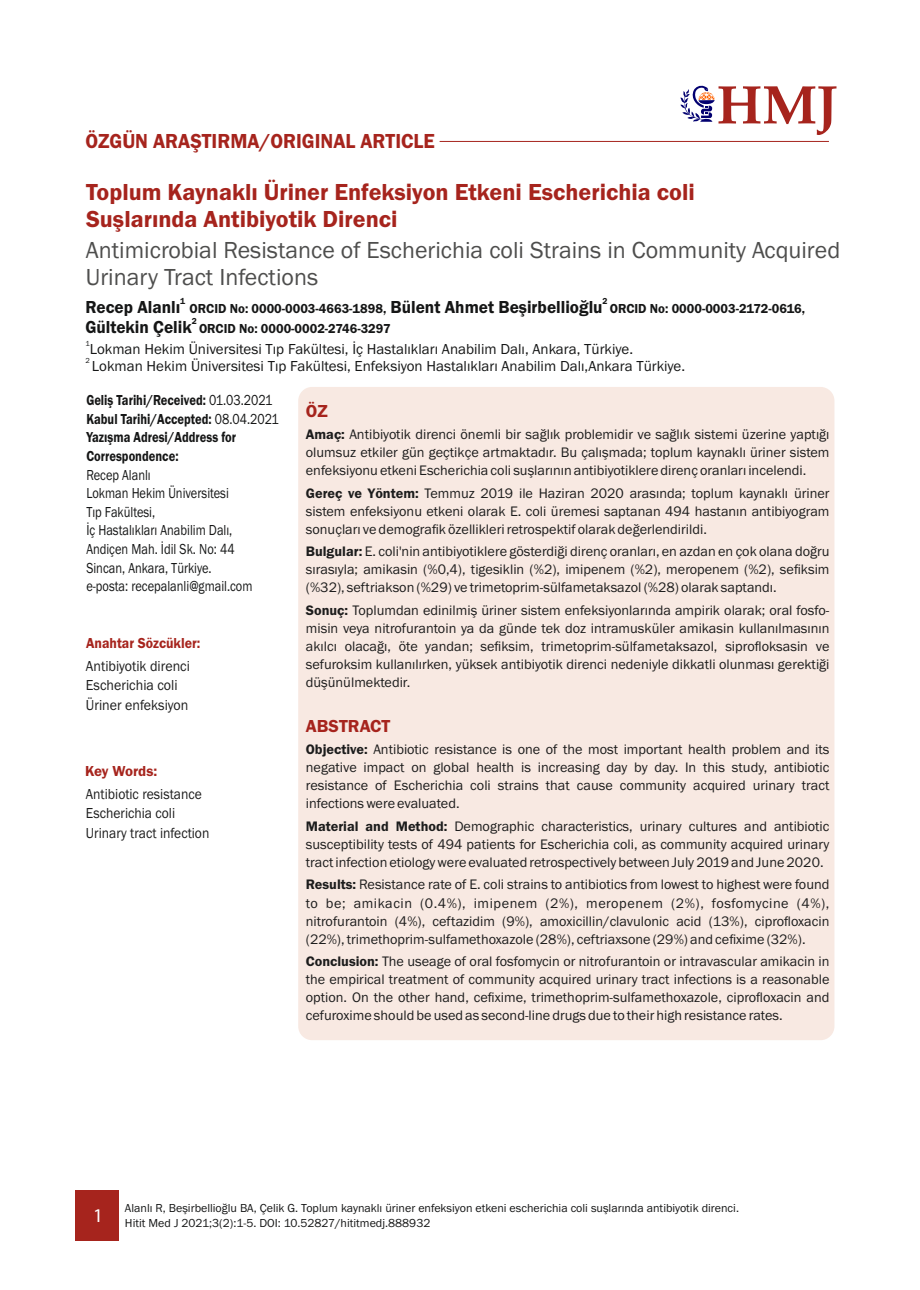
<style>
.page{position:relative;width:920px;height:1290px;background:#fff}
.page>*{position:absolute;margin:0;border:0;box-sizing:border-box;transform-origin:0 0}
.t1{font:24px/27.2px "Franklin Gothic";color:#4e4e4d}
.t2{font:600 24px/27.2px "Franklin Gothic";color:#a6241d}
.t3{font:600 21px "Franklin Gothic";color:#a6241d;scale:.95 1}
.t4{font:19.5px "Myriad Pro";color:#fff}
.t5{font:600 18px "Franklin Gothic";color:#a6241d}
.t6{font:15px "Franklin Gothic";color:#151616}
.t7{font:15px/18.6px "Franklin Gothic";color:#151616;scale:.83 1}
.t8{font:600 15px/18.6px "Franklin Gothic";color:#151616;scale:.83 1}
.t9{font:15px/19.5px "Franklin Gothic";color:#1c1c1c;scale:.91 1}
.t10{font:15px/19.5px "Franklin Gothic";color:#1c1c1c;scale:.93 1}
.t11{font:600 15px "Franklin Gothic";color:#a6241d;scale:.92 1}
.t12{font:600 15px "Franklin Gothic";color:#a6241d}
.t13{font:14.25px/18px "Franklin Gothic";color:#1c1c1c;text-align:justify}
.t14{font:600 13.5px "Franklin Gothic";color:#151616;scale:.96 1}
.t15{font:12px/14.7px "Franklin Gothic";color:#151616}
.t16{font:600 9px "Franklin Gothic";color:#151616;scale:.96 1}
.t17{font:7.5px "Franklin Gothic";color:#151616}
.s1{font-size:18px}
.s2{font-weight:400}
.s3{font-weight:600}
</style>
<div class="page">
<div style="left:298px;top:387px;width:536px;height:653px;background:#f8e9e2;border-radius:14px"></div>
<div style="left:76px;top:1191px;width:43px;height:50px;background:#a6241d"></div>
<hr style="left:440px;top:141px;width:389px;height:1px;background:#a6241d">
<svg style="left:680px;top:85px;width:156px;height:50px"></svg>
<h2 class="t3" style="left:85px;top:133px;width:370px">ÖZGÜN ARAŞTIRMA/ORIGINAL ARTICLE</h2>
<h1 class="t2" style="left:86px;top:180px;width:610px">Toplum Kaynaklı Üriner Enfeksiyon Etkeni Escherichia coli<br>Suşlarında Antibiyotik Direnci</h1>
<h1 class="t1" style="left:86px;top:238px;width:756px">Antimicrobial Resistance of Escherichia coli Strains in Community Acquired<br>Urinary Tract Infections</h1>
<p class="t16" style="left:180px;top:297px;width:7px">1</p>
<p class="t16" style="left:603px;top:297px;width:7px">2</p>
<p class="t14" style="left:85px;top:303px;width:751px"><span class="s1">Recep Alanlı</span> ORCID No: 0000-0003-4663-1898, <span class="s1">Bülent Ahmet Beşirbellioğlu</span> ORCID No: 0000-0003-2172-0616,</p>
<p class="t16" style="left:192px;top:318px;width:7px">2</p>
<p class="t14" style="left:85px;top:324px;width:319px"><span class="s1">Gültekin Çelik</span> ORCID No: 0000-0002-2746-3297</p>
<p class="t17" style="left:85px;top:341px;width:6px">1</p>
<p class="t6" style="left:90px;top:343px;width:545px">Lokman Hekim Üniversitesi Tıp Fakültesi, İç Hastalıkları Anabilim Dalı, Ankara, Türkiye.</p>
<p class="t17" style="left:86px;top:358px;width:6px">2</p>
<p class="t6" style="left:92px;top:360px;width:595px">Lokman Hekim Üniversitesi Tıp Fakültesi, Enfeksiyon Hastalıkları Anabilim Dalı,Ankara Türkiye.</p>
<p class="t8" style="left:86px;top:392px;width:233px">Geliş Tarihi/Received: <span class="s2">01.03.2021<br></span>Kabul Tarihi/Accepted: <span class="s2">08.04.2021<br></span>Yazışma Adresi/Address for<br>Correspondence:</p>
<p class="t7" style="left:86px;top:466px;width:202px">Recep Alanlı<br>Lokman Hekim Üniversitesi<br>Tıp Fakültesi,<br>İç Hastalıkları Anabilim Dalı,<br>Andiçen Mah. İdil Sk. No: 44<br>Sincan, Ankara, Türkiye. e-posta: recepalanli@gmail.com</p>
<p class="t11" style="left:86px;top:638px;width:126px">Anahtar Sözcükler:</p>
<p class="t10" style="left:86px;top:657px;width:113px">Antibiyotik direnci<br>Escherichia coli<br>Üriner enfeksiyon</p>
<p class="t12" style="left:85px;top:766px;width:74px">Key Words:</p>
<p class="t9" style="left:86px;top:785px;width:137px">Antibiotic resistance<br>Escherichia coli<br>Urinary tract infection</p>
<p class="t5" style="left:306px;top:404px;width:23px">ÖZ</p>
<p class="t13" style="left:306px;top:427px;width:525px"><span class="s3">Amaç:</span> Antibiyotik direnci önemli bir sağlık problemidir ve sağlık sistemi üzerine yaptığı olumsuz etkiler gün geçtikçe artmaktadır. Bu çalışmada; toplum kaynaklı üriner sistem enfeksiyonu etkeni Escherichia coli suşlarının antibiyotiklere direnç oranları incelendi.</p>
<p class="t13" style="left:306px;top:485px;width:525px"><span class="s3">Gereç ve Yöntem:</span> Temmuz 2019 ile Haziran 2020 arasında; toplum kaynaklı üriner sistem enfeksiyonu etkeni olarak E. coli üremesi saptanan 494 hastanın antibiyogram sonuçları ve demografik özellikleri retrospektif olarak değerlendirildi.</p>
<p class="t13" style="left:306px;top:544px;width:525px"><span class="s3">Bulgular:</span> E. coli'nin antibiyotiklere gösterdiği direnç oranları, en azdan en çok olana doğru sırasıyla; amikasin (%0,4), tigesiklin (%2), imipenem (%2), meropenem (%2), sefiksim (%32), seftriakson (%29) ve trimetoprim-sülfametaksazol (%28) olarak saptandı.</p>
<p class="t13" style="left:306px;top:602px;width:525px"><span class="s3">Sonuç:</span> Toplumdan edinilmiş üriner sistem enfeksiyonlarında ampirik olarak; oral fosfo&shy;misin veya nitrofurantoin ya da günde tek doz intramusküler amikasin kullanılmasının akılcı olacağı, öte yandan; sefiksim, trimetoprim-sülfametaksazol, siprofloksasin ve sefuroksim kullanılırken, yüksek antibiyotik direnci nedeniyle dikkatli olunması gerektiği düşünülmektedir.</p>
<p class="t5" style="left:306px;top:719px;width:86px">ABSTRACT</p>
<p class="t13" style="left:306px;top:742px;width:525px"><span class="s3">Objective:</span> Antibiotic resistance is one of the most important health problem and its negative impact on global health is increasing day by day. In this study, antibiotic resistance of Escherichia coli strains that cause community acquired urinary tract infections were evaluated.</p>
<p class="t13" style="left:306px;top:818px;width:525px"><span class="s3">Material and Method:</span> Demographic characteristics, urinary cultures and antibiotic susceptibility tests of 494 patients for Escherichia coli, as community acquired urinary tract infection etiology were evaluated retrospectively between July 2019 and June 2020.</p>
<p class="t13" style="left:306px;top:877px;width:525px"><span class="s3">Results:</span> Resistance rate of E. coli strains to antibiotics from lowest to highest were found to be; amikacin (0.4%), imipenem (2%), meropenem (2%), fosfomycine (4%), nitrofurantoin (4%), ceftazidim (9%), amoxicillin/clavulonic acid (13%), ciprofloxacin (22%), trimethoprim-sulfamethoxazole (28%), ceftriaxsone (29%) and cefixime (32%).</p>
<p class="t13" style="left:306px;top:953px;width:525px"><span class="s3">Conclusion:</span> The useage of oral fosfomycin or nitrofurantoin or intravascular amikacin in the empirical treatment of community acquired urinary tract infections is a reasonable option. On the other hand, cefixime, trimethoprim-sulfamethoxazole, ciprofloxacin and cefuroxime should be used as second-line drugs due to their high resistance rates.</p>
<h3 class="t4" style="left:93px;top:1208px;width:12px">1</h3>
<p class="t15" style="left:125px;top:1201px;width:615px">Alanlı R, Beşirbellioğlu BA, Çelik G. Toplum kaynaklı üriner enfeksiyon etkeni escherichia coli suşlarında antibiyotik direnci.<br>Hitit Med J 2021;3(2):1-5. DOI: 10.52827/hititmedj.888932</p>
</div>
